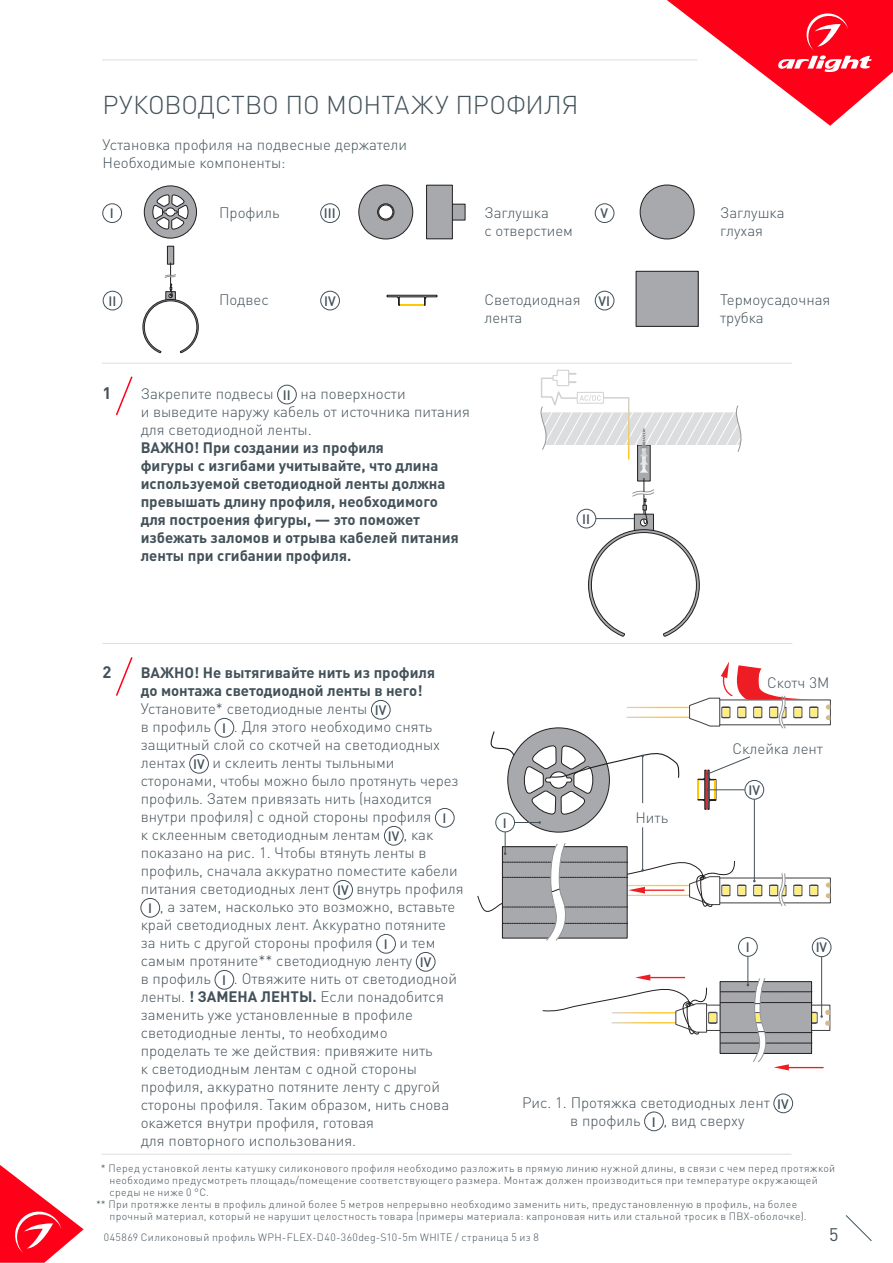
<style>
.page{position:relative;width:893px;height:1263px;background:#fff}
.page>*{position:absolute;margin:0;border:0;box-sizing:border-box;transform-origin:0 0}
.t1{font:300 25.5px "DIN Pro";letter-spacing:-.005em;color:#425159}
.t2{font:18px "DIN Pro";color:#425159}
.t3{font:700 16.5px "DIN Pro";color:#425159}
.t4{font:300 15px/18px "DIN Pro";color:#425159}
.t5{font:700 15px/18px "DIN Pro";color:#425159}
.t6{font:500 13.5px "DIN Pro";color:#425159}
.t7{font:300 10.5px/12px "DIN Pro";letter-spacing:.035em;color:#425159}
.s1{font-weight:300}
.s2{font-weight:700}
</style>
<div class="page">
<svg style="left:0;top:1165px;width:84px;height:98px"></svg>
<svg style="left:845px;top:1215px;width:27px;height:26px"></svg>
<svg style="left:667px;top:0;width:226px;height:126px"></svg>
<hr style="left:102px;top:60px;width:595px;height:1px;background:#dcdddf">
<svg style="left:359px;top:185px;width:54px;height:54px"></svg>
<div style="left:640px;top:185px;width:54px;height:54px;background:#a8a9ad;border-radius:50%"></div>
<div style="left:640px;top:185px;width:54px;height:54px;border:1px solid #231f20;border-radius:50%"></div>
<div style="left:167px;top:246px;width:7px;height:18px;background:#a8a9ad"></div>
<div style="left:167px;top:246px;width:7px;height:18px;border:1px solid #231f20"></div>
<hr style="left:102px;top:1154px;width:689px;height:1px;background:#dcdddf">
<hr style="left:102px;top:363px;width:690px;height:1px;background:#dcdddf">
<svg style="left:387px;top:295px;width:50px;height:11px"></svg>
<div style="left:103px;top:204px;width:19px;height:19px;border:1px solid #425159;border-radius:50%"></div>
<div style="left:103px;top:291px;width:19px;height:19px;border:1px solid #425159;border-radius:50%"></div>
<div style="left:595px;top:291px;width:19px;height:19px;border:1px solid #425159;border-radius:50%"></div>
<div style="left:320px;top:204px;width:20px;height:19px;border:1px solid #425159;border-radius:50%"></div>
<div style="left:320px;top:291px;width:20px;height:19px;border:1px solid #425159;border-radius:50%"></div>
<div style="left:595px;top:204px;width:19px;height:19px;border:1px solid #425159;border-radius:50%"></div>
<div style="left:774px;top:1094px;width:19px;height:19px;border:1px solid #425159;border-radius:50%"></div>
<div style="left:644px;top:1112px;width:19px;height:19px;border:1px solid #425159;border-radius:50%"></div>
<div style="left:636px;top:271px;width:62px;height:55px;background:#a8a9ad"></div>
<div style="left:636px;top:271px;width:62px;height:56px;border:1px solid #231f20"></div>
<div style="left:429px;top:204px;width:36px;height:16px;background:#a8a9ad"></div>
<div style="left:429px;top:204px;width:36px;height:16px;border:1px solid #231f20"></div>
<div style="left:427px;top:185px;width:25px;height:54px;background:#a8a9ad"></div>
<div style="left:426px;top:185px;width:27px;height:54px;border:1px solid #231f20"></div>
<hr style="left:102px;top:643px;width:690px;height:1px;background:#dcdddf">
<div style="left:277px;top:385px;width:20px;height:19px;border:1px solid #425159;border-radius:50%"></div>
<div style="left:371px;top:700px;width:19px;height:19px;border:1px solid #425159;border-radius:50%"></div>
<div style="left:215px;top:718px;width:19px;height:19px;border:1px solid #425159;border-radius:50%"></div>
<div style="left:189px;top:754px;width:20px;height:19px;border:1px solid #425159;border-radius:50%"></div>
<div style="left:435px;top:808px;width:19px;height:19px;border:1px solid #425159;border-radius:50%"></div>
<div style="left:384px;top:826px;width:19px;height:19px;border:1px solid #425159;border-radius:50%"></div>
<div style="left:334px;top:880px;width:19px;height:19px;border:1px solid #425159;border-radius:50%"></div>
<div style="left:141px;top:898px;width:19px;height:19px;border:1px solid #425159;border-radius:50%"></div>
<div style="left:376px;top:934px;width:20px;height:19px;border:1px solid #425159;border-radius:50%"></div>
<div style="left:416px;top:952px;width:19px;height:19px;border:1px solid #425159;border-radius:50%"></div>
<div style="left:215px;top:970px;width:19px;height:19px;border:1px solid #425159;border-radius:50%"></div>
<svg style="left:115px;top:376px;width:18px;height:40px"></svg>
<svg style="left:115px;top:657px;width:18px;height:39px"></svg>
<div style="left:738px;top:937px;width:19px;height:19px;border:1px solid #425159;border-radius:50%"></div>
<div style="left:812px;top:938px;width:19px;height:19px;border:1px solid #425159;border-radius:50%"></div>
<svg style="left:542px;top:956px;width:289px;height:114px"></svg>
<div style="left:378px;top:204px;width:16px;height:16px;border:1px solid #231f20;border-radius:50%"></div>
<svg style="left:144px;top:185px;width:53px;height:54px"></svg>
<svg style="left:540px;top:369px;width:202px;height:267px"></svg>
<svg style="left:143px;top:263px;width:55px;height:90px"></svg>
<svg style="left:477px;top:662px;width:354px;height:279px"></svg>
<p class="t1" style="left:103px;top:87px;width:477px">РУКОВОДСТВО ПО МОНТАЖУ ПРОФИЛЯ</p>
<p class="t4" style="left:103px;top:134px;width:306px">Установка профиля на подвесные держатели</p>
<p class="t4" style="left:103px;top:152px;width:185px">Необходимые компоненты:</p>
<p class="t6" style="left:110px;top:204px;width:5px">I</p>
<p class="t4" style="left:484px;top:203px;width:90px">Заглушка<br>с отверстием</p>
<p class="t4" style="left:720px;top:203px;width:66px">Заглушка глухая</p>
<p class="t4" style="left:219px;top:203px;width:62px">Профиль</p>
<p class="t6" style="left:324px;top:204px;width:13px">III</p>
<p class="t6" style="left:601px;top:204px;width:9px">V</p>
<p class="t4" style="left:219px;top:290px;width:51px">Подвес</p>
<p class="t4" style="left:720px;top:290px;width:112px">Термоусадочная трубка</p>
<p class="t4" style="left:484px;top:290px;width:98px">Светодиодная</p>
<p class="t4" style="left:484px;top:308px;width:40px">лента</p>
<p class="t6" style="left:108px;top:292px;width:9px">II</p>
<p class="t6" style="left:599px;top:292px;width:13px">VI</p>
<p class="t6" style="left:324px;top:292px;width:13px">IV</p>
<p class="t3" style="left:102px;top:382px;width:10px">1</p>
<p class="t4" style="left:141px;top:384px;width:134px">Закрепите подвесы</p>
<p class="t6" style="left:283px;top:386px;width:9px">II</p>
<p class="t5" style="left:141px;top:384px;width:331px;text-indent:160px"><span class="s1">на поверхности<br>и выведите наружу кабель от источника питания для светодиодной ленты.<br></span>ВАЖНО! При создании из профиля<br>фигуры с изгибами учитывайте, что длина используемой светодиодной ленты должна превышать длину профиля, необходимого<br>для построения фигуры, — это поможет избежать заломов и отрыва кабелей питания ленты при сгибании профиля.</p>
<p class="t6" style="left:582px;top:510px;width:9px">II</p>
<p class="t3" style="left:102px;top:661px;width:10px">2</p>
<p class="t5" style="left:141px;top:663px;width:296px">ВАЖНО! Не вытягивайте нить из профиля до монтажа светодиодной ленты в него!<br><span class="s1">Установите* светодиодные ленты</span></p>
<p class="t6" style="left:375px;top:701px;width:13px">IV</p>
<p class="t4" style="left:141px;top:717px;width:301px;text-indent:93px">. Для этого необходимо снять защитный слой со скотчей на светодиодных лентах</p>
<p class="t4" style="left:141px;top:717px;width:72px">в профиль</p>
<p class="t6" style="left:222px;top:719px;width:5px">I</p>
<p class="t6" style="left:193px;top:755px;width:13px">IV</p>
<p class="t4" style="left:141px;top:753px;width:319px;text-indent:72px">и склеить ленты тыльными сторонами, чтобы можно было протянуть через профиль. Затем привязать нить (находится внутри профиля) с одной стороны профиля</p>
<p class="t6" style="left:443px;top:809px;width:5px">I</p>
<p class="t4" style="left:141px;top:825px;width:241px">к склеенным светодиодным лентам</p>
<p class="t6" style="left:388px;top:827px;width:13px">IV</p>
<p class="t4" style="left:141px;top:825px;width:318px;text-indent:263px">, как показано на рис. 1. Чтобы втянуть ленты в профиль, сначала аккуратно поместите кабели питания светодиодных лент</p>
<p class="t6" style="left:337px;top:881px;width:13px">IV</p>
<p class="t4" style="left:356px;top:879px;width:109px">внутрь профиля</p>
<p class="t6" style="left:148px;top:899px;width:5px">I</p>
<p class="t4" style="left:141px;top:897px;width:316px;text-indent:19px">, а затем, насколько это возможно, вставьте край светодиодных лент. Аккуратно потяните за нить с другой стороны профиля</p>
<p class="t6" style="left:384px;top:935px;width:5px">I</p>
<p class="t4" style="left:141px;top:933px;width:296px;text-indent:259px">и тем самым протяните** светодиодную ленту</p>
<p class="t6" style="left:420px;top:953px;width:13px">IV</p>
<p class="t4" style="left:141px;top:969px;width:318px;text-indent:93px">. Отвяжите нить от светодиодной ленты. <span class="s2">! ЗАМЕНА ЛЕНТЫ.</span> Если понадобится заменить уже установленные в профиле светодиодные ленты, то необходимо проделать те же действия: привяжите нить<br>к светодиодным лентам с одной стороны профиля, аккуратно потяните ленту с другой стороны профиля. Таким образом, нить снова окажется внутри профиля, готовая<br>для повторного использования.</p>
<p class="t4" style="left:141px;top:969px;width:72px">в профиль</p>
<p class="t6" style="left:222px;top:971px;width:5px">I</p>
<p class="t6" style="left:503px;top:814px;width:5px">I</p>
<p class="t4" style="left:635px;top:807px;width:34px">Нить</p>
<p class="t4" style="left:767px;top:673px;width:64px">Скотч 3M</p>
<p class="t4" style="left:732px;top:739px;width:92px">Склейка лент</p>
<p class="t6" style="left:748px;top:781px;width:13px">IV</p>
<p class="t6" style="left:746px;top:938px;width:5px">I</p>
<p class="t6" style="left:816px;top:938px;width:13px">IV</p>
<p class="t4" style="left:522px;top:1093px;width:249px">Рис. 1. Протяжка светодиодных лент</p>
<p class="t6" style="left:777px;top:1094px;width:13px">IV</p>
<p class="t4" style="left:570px;top:1111px;width:72px">в профиль</p>
<p class="t6" style="left:652px;top:1112px;width:5px">I</p>
<p class="t4" style="left:663px;top:1111px;width:82px">, вид сверху</p>
<p class="t7" style="left:109px;top:1161px;width:727px;text-indent:-9px">* Перед установкой ленты катушку силиконового профиля необходимо разложить в прямую линию нужной длины, в связи с чем перед протяжкой необходимо предусмотреть площадь/помещение соответствующего размера. Монтаж должен производиться при температуре окружающей среды не ниже 0 °C.</p>
<p class="t7" style="left:109px;top:1197px;width:699px;text-indent:-13px">** При протяжке ленты в профиль длиной более 5 метров непрерывно необходимо заменить нить, предустановленную в профиль, на более прочный материал, который не нарушит целостность товара (примеры материала: капроновая нить или стальной тросик в ПВХ-оболочке).</p>
<p class="t7" style="left:104px;top:1231px;width:437px">045869 Силиконовый профиль WPH-FLEX-D40-360deg-S10-5m WHITE / страница 5 из 8</p>
<p class="t2" style="left:829px;top:1222px;width:11px">5</p>
</div>
